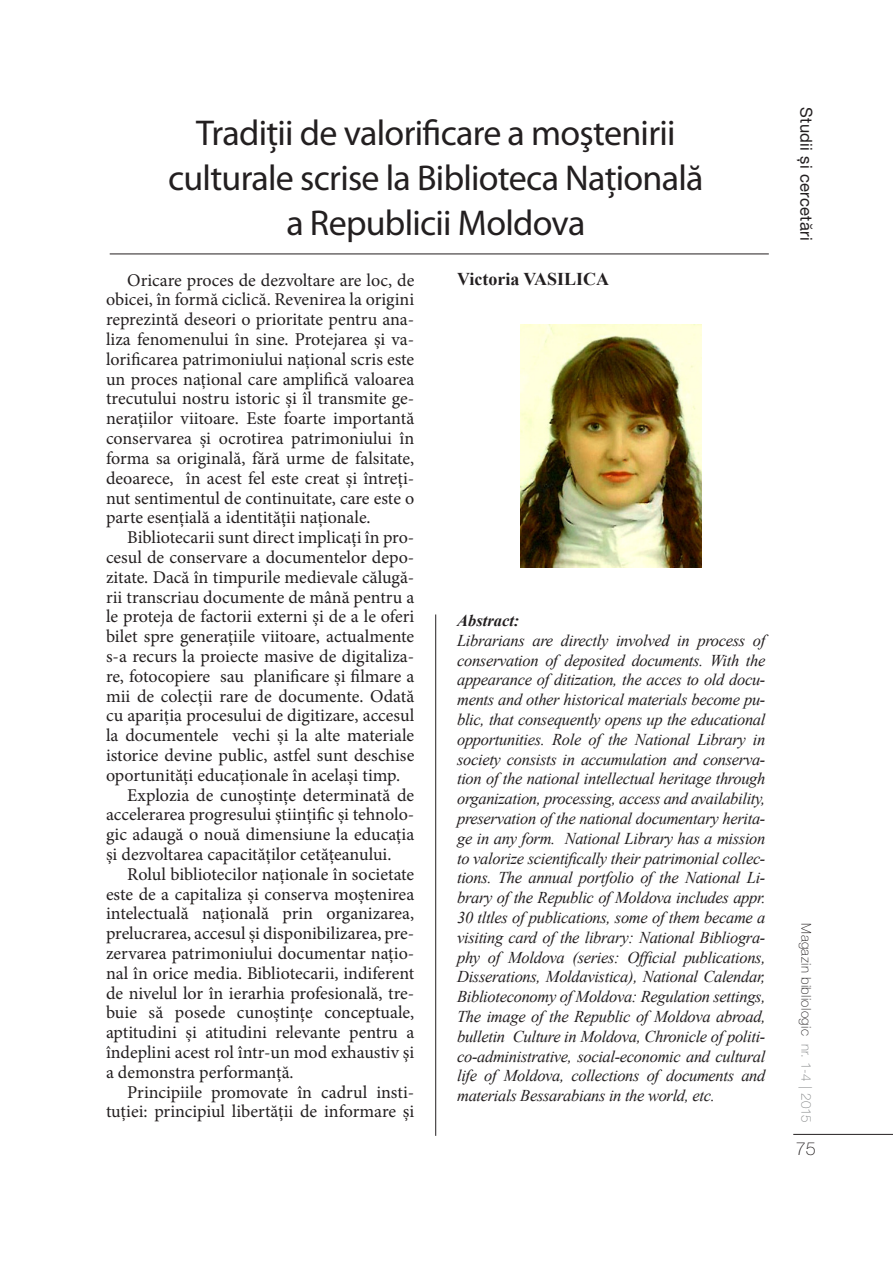
<style>
.page{position:relative;width:893px;height:1263px;background:#fff}
.page>*{position:absolute;margin:0;border:0;box-sizing:border-box;transform-origin:0 0}
.titlu{font:36px "Myriad Pro";letter-spacing:-.02em;color:#231f20}
.Text_baza{font:18px/19.8px "Minion Pro";color:#231f20;text-align:justify}
.Familia{font:700 18px "Times New Roman";color:#231f20}
.t1{font:100 18px "Helvetica Neue LT Pro";color:#231f20}
.Text_baza-2{font:italic 16.5px/19.8px "Times New Roman";letter-spacing:-.02em;color:#231f20;text-align:justify}
.t2{font:16.5px "Helvetica Neue LT Pro";letter-spacing:.02em;color:#231f20}
.t3{font:italic 700 16.5px "Times New Roman";color:#231f20}
.t4{font:100 13.5px "Helvetica Neue LT Pro";letter-spacing:.025em;color:#231f20}
.s1{color:#808384}
</style>
<div class="page">
<hr style="left:793px;top:1134px;width:100px;height:1px;background:#231f20">
<hr style="left:110px;top:254px;width:659px;height:1px;background:#231f20">
<hr style="left:435px;top:614px;width:1px;height:522px;background:#231f20">
<img style="left:520px;top:325px;width:182px;height:242px">
<p class="titlu" style="left:196px;top:110px;width:481px">Tradiţii de valorificare a moştenirii</p>
<p class="titlu" style="left:168px;top:155px;width:537px">culturale scrise la Biblioteca Naţională</p>
<p class="titlu" style="left:286px;top:200px;width:300px">a Republicii Moldova</p>
<p class="Familia" style="left:457px;top:266px;width:154px">Victoria VASILICA</p>
<p class="Text_baza" style="left:106px;top:270px;width:310px;text-indent:21px">Oricare proces de dezvoltare are loc, de obicei, în formă ciclică. Revenirea la origini reprezintă deseori o prioritate pentru ana&shy;liza fenomenului în sine. Protejarea şi va&shy;lorificarea patrimoniului naţional scris este un proces naţional care amplifică valoarea trecutului nostru istoric şi îl transmite ge&shy;neraţiilor viitoare. Este foarte importantă conservarea şi ocrotirea patrimoniului în forma sa originală, fără urme de falsitate, deoarece, în acest fel este creat şi întreţi&shy;nut sentimentul de continuitate, care este o parte esenţială a identităţii naţionale.</p>
<p class="Text_baza" style="left:106px;top:527px;width:310px;text-indent:21px">Bibliotecarii sunt direct implicaţi în pro&shy;cesul de conservare a documentelor depo&shy;zitate. Dacă în timpurile medievale călugă&shy;rii transcriau documente de mână pentru a le proteja de factorii externi şi de a le oferi bilet spre generaţiile viitoare, actualmente s-a recurs la proiecte masive de digitaliza&shy;re, fotocopiere sau planificare şi filmare a mii de colecţii rare de documente. Odată cu apariţia procesului de digitizare, accesul la documentele vechi şi la alte materiale istorice devine public, astfel sunt deschise oportunităţi educaţionale în acelaşi timp.</p>
<p class="Text_baza" style="left:106px;top:785px;width:310px;text-indent:21px">Explozia de cunoștințe determinată de accelerarea progresului științific și tehnolo&shy;gic adaugă o nouă dimensiune la educația şi dezvoltarea capacităților cetăţeanului.</p>
<p class="Text_baza" style="left:106px;top:864px;width:310px;text-indent:21px">Rolul bibliotecilor naţionale în societate este de a capitaliza şi conserva moştenirea intelectuală naţională prin organizarea, prelucrarea, accesul şi disponibilizarea, pre&shy;zervarea patrimoniului documentar naţio&shy;nal în orice media. Bibliotecarii, indiferent de nivelul lor în ierarhia profesională, tre&shy;buie să posede cunoștințe conceptuale, aptitudini și atitudini relevante pentru a îndeplini acest rol într-un mod exhaustiv şi a demonstra performanță.</p>
<p class="Text_baza" style="left:106px;top:1082px;width:310px;text-align:right">Principiile promovate în cadrul insti&shy;tuţiei: principiul libertăţii de informare şi</p>
<p class="t3" style="left:457px;top:609px;width:64px">Abstract:</p>
<p class="Text_baza-2" style="left:457px;top:630px;width:310px">Librarians are directly involved in process of conservation of deposited documents. With the appearance of ditization, the acces to old docu&shy;ments and other historical materials become pu&shy;blic, that consequently opens up the educational opportunities. Role of the National Library in society consists in accumulation and conserva&shy;tion of the national intellectual heritage through organization, processing, access and availability, preservation of the national documentary herita&shy;ge in any form. National Library has a mission to valorize scientifically their patrimonial collec&shy;tions. The annual portfolio of the National Li&shy;brary of the Republic of Moldova includes appr.<br>30 tltles of publications, some of them became a visiting card of the library: National Bibliogra&shy;phy of Moldova (series: Official publications, Disserations, Moldavistica), National Calendar, Biblioteconomy of Moldova: Regulation settings, The image of the Republic of Moldova abroad, bulletin Culture in Moldova, Chronicle of politi&shy;co-administrative, social-economic and cultural life of Moldova, collections of documents and materials Bessarabians in the world, etc.</p>
<p class="t2" style="left:816px;top:107px;width:135px;rotate:90deg">Studii şi cercetări</p>
<p class="t4" style="left:814px;top:923px;width:201px;rotate:90deg">Magazin bibliologic <span class="s1">nr. 1-4 | 2015</span></p>
<p class="t1" style="left:796px;top:1138px;width:22px">75</p>
</div>
